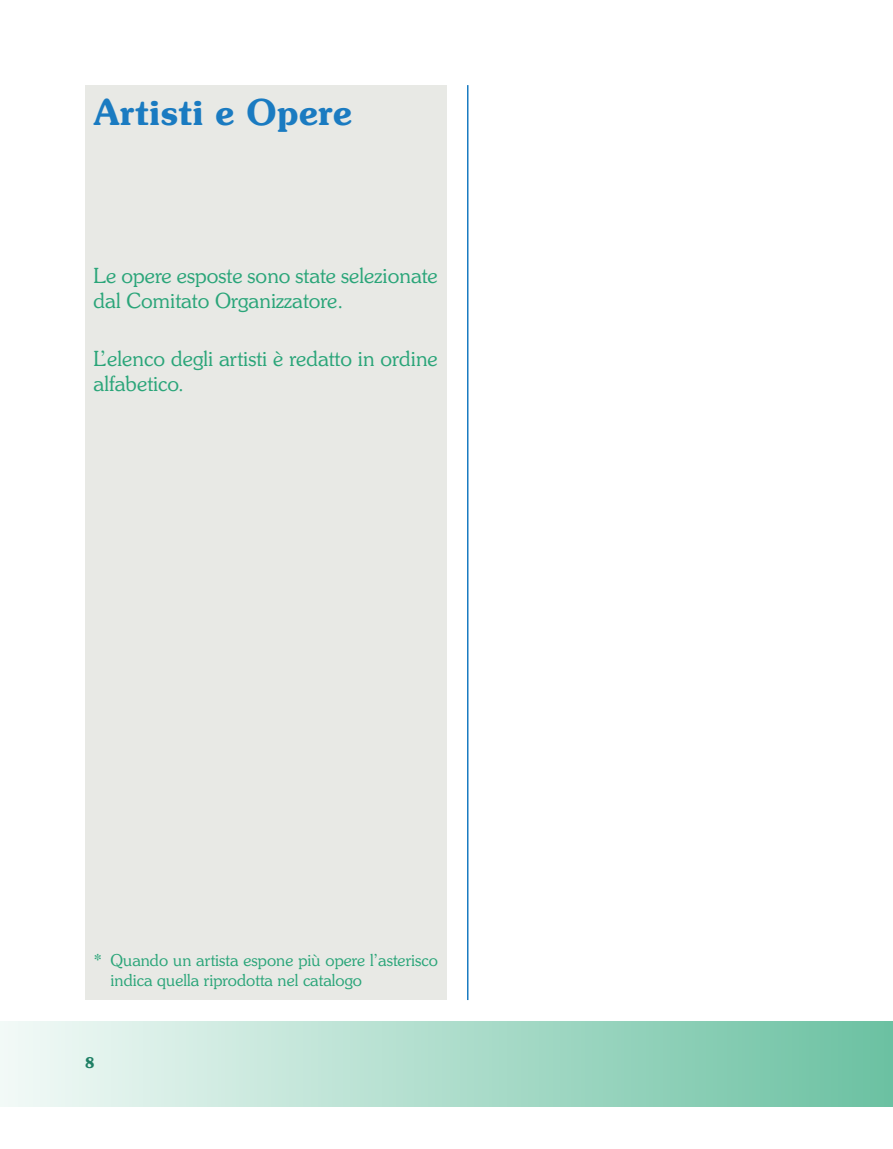
<style>
.page{position:relative;width:893px;height:1149px;background:#fff}
.page>*{position:absolute;margin:0;border:0;box-sizing:border-box;transform-origin:0 0}
.t1{font:600 36px "Souvenir IT Cby BT";color:#1a7bc1}
.t2{font:300 21px/25.2px "Souvenir IT Cby BT";color:#2aa579}
.t3{font:300 16.5px/19.8px "Souvenir IT Cby BT";color:#2aa579}
.t4{font:600 15px "Souvenir IT Cby BT";color:#1f8065}
</style>
<div class="page">
<div style="left:0;top:1020px;width:893px;height:86px;background:linear-gradient(to right,#f2faf7,#6bc1a2)"></div>
<div style="left:85px;top:85px;width:361px;height:914px;background:#e8e9e5"></div>
<hr style="left:467px;top:85px;width:1px;height:914px;background:#1a7bc1">
<h1 class="t1" style="left:94px;top:92px;width:260px">Artisti e Opere</h1>
<p class="t2" style="left:94px;top:263px;width:346px">Le opere esposte sono state selezionate dal Comitato Organizzatore.</p>
<p class="t2" style="left:94px;top:346px;width:346px">L’elenco degli artisti è redatto in ordine alfabetico.</p>
<p class="t3" style="left:111px;top:949px;width:329px;text-indent:-17px">* Quando un artista espone più opere l’asterisco indica quella riprodotta nel catalogo</p>
<p class="t4" style="left:85px;top:1053px;width:11px">8</p>
</div>
